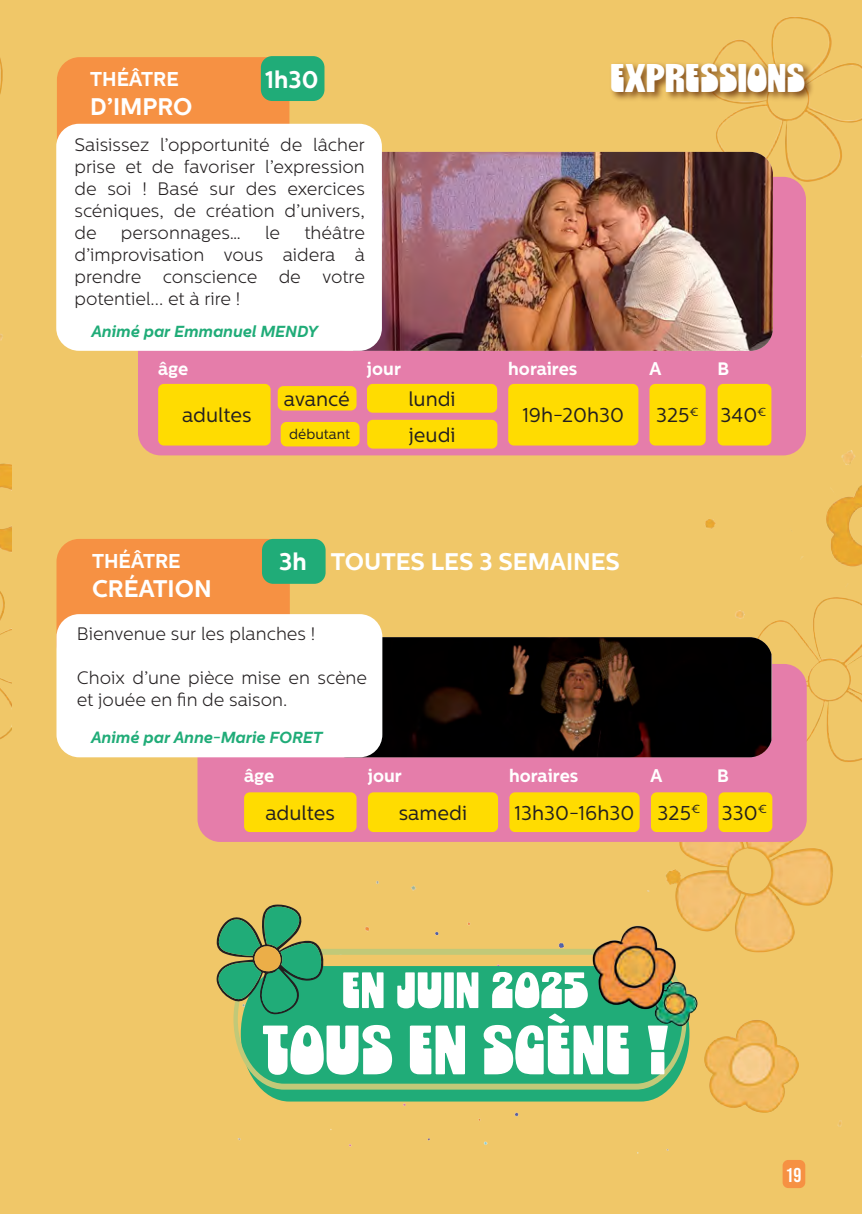
<style>
.page{position:relative;width:862px;height:1214px;background:#fff}
.page>*{position:absolute;margin:0;border:0;box-sizing:border-box;transform-origin:0 0}
.t1{font:69.6px "Chorine Large";color:#fff}
.t2{font:51px "Chorine Large";color:#fff}
.t3{font:40px "Chorine Large";color:#fff}
.t4{font:700 24px "Centrale Sans";color:#fff}
.t5{font:20px "Centrale Sans";color:#231f20}
.t6{font:700 20px "Centrale Sans";color:#fff}
.t7{font:20px "Bebas Neue";color:#fff}
.t8{font:300 18px/22px "Centrale Sans";color:#231f20;text-align:justify}
.t9{font:700 18px "Centrale Sans";color:#fff}
.t10{font:italic 700 16px "Centrale Sans";color:#20ac78}
.t11{font:14px "Centrale Sans";color:#231f20}
</style>
<div class="page">
<div style="left:0;top:0;width:862px;height:1213px;background:#f0c768"></div>
<img style="left:0;top:58px;width:12px;height:681px">
<img style="left:420px;top:16px;width:442px;height:1172px">
<div style="left:138px;top:177px;width:668px;height:278px;background:#e57daa;border-radius:23px"></div>
<div style="left:57px;top:57px;width:232px;height:106px;background:#f69143;border-radius:23px"></div>
<img style="left:364px;top:152px;width:409px;height:199px">
<div style="left:56px;top:124px;width:326px;height:227px;background:#fff;border-radius:23px"></div>
<div style="left:782px;top:1159px;width:23px;height:28px;background:#f69143;border-radius:6px"></div>
<div style="left:261px;top:56px;width:63px;height:45px;background:#20ac78;border-radius:11px"></div>
<div style="left:717px;top:384px;width:54px;height:61px;background:#ffdc01;border-radius:6px"></div>
<div style="left:508px;top:384px;width:130px;height:61px;background:#ffdc01;border-radius:6px"></div>
<div style="left:367px;top:384px;width:130px;height:28px;background:#ffdc01;border-radius:6px"></div>
<div style="left:158px;top:384px;width:113px;height:61px;background:#ffdc01;border-radius:6px"></div>
<div style="left:649px;top:384px;width:56px;height:61px;background:#ffdc01;border-radius:6px"></div>
<div style="left:197px;top:664px;width:610px;height:177px;background:#e57daa;border-radius:23px"></div>
<div style="left:56px;top:539px;width:234px;height:128px;background:#f69143;border-radius:23px"></div>
<img style="left:364px;top:637px;width:407px;height:120px">
<div style="left:56px;top:614px;width:326px;height:143px;background:#fff;border-radius:23px"></div>
<div style="left:262px;top:539px;width:63px;height:44px;background:#20ac78;border-radius:11px"></div>
<div style="left:718px;top:792px;width:54px;height:40px;background:#ffdc01;border-radius:6px"></div>
<div style="left:509px;top:792px;width:130px;height:40px;background:#ffdc01;border-radius:6px"></div>
<div style="left:368px;top:792px;width:130px;height:40px;background:#ffdc01;border-radius:6px"></div>
<div style="left:244px;top:792px;width:112px;height:40px;background:#ffdc01;border-radius:6px"></div>
<div style="left:651px;top:792px;width:56px;height:40px;background:#ffdc01;border-radius:6px"></div>
<div style="left:608px;top:61px;width:207px;height:41px;background:#592202;opacity:.72"></div>
<img style="left:238px;top:1138px;width:450px;height:38px">
<svg style="left:216px;top:917px;width:28px;height:97px"></svg>
<img style="left:244px;top:812px;width:534px;height:348px">
<div style="left:281px;top:422px;width:78px;height:24px;background:#ffdc01;border-radius:6px"></div>
<div style="left:278px;top:386px;width:78px;height:24px;background:#ffdc01;border-radius:6px"></div>
<div style="left:367px;top:420px;width:130px;height:28px;background:#ffdc01;border-radius:6px"></div>
<p class="t6" style="left:90px;top:67px;width:90px">THÉÂTRE</p>
<h3 class="t4" style="left:90px;top:92px;width:104px">D’IMPRO</h3>
<p class="t8" style="left:74px;top:133px;width:292px">Saisissez l’opportunité de lâcher prise et de favoriser l’expression de soi ! Basé sur des exercices scéniques, de création d’univers, de</p>
<h3 class="t4" style="left:265px;top:65px;width:55px">1h30</h3>
<p class="t8" style="left:74px;top:221px;width:292px;text-indent:230px">théâtre d’improvisation vous aidera à prendre conscience de votre potentiel... et à rire !</p>
<p class="t8" style="left:121px;top:221px;width:122px">personnages…</p>
<p class="t8" style="left:265px;top:221px;width:17px">le</p>
<p class="t10" style="left:91px;top:322px;width:228px">Animé par Emmanuel MENDY</p>
<h3 class="t3" style="left:610px;top:56px;width:197px">EXPRESSIONS</h3>
<p class="t9" style="left:158px;top:357px;width:32px">âge</p>
<p class="t9" style="left:367px;top:357px;width:36px">jour</p>
<p class="t9" style="left:508px;top:357px;width:71px">horaires</p>
<p class="t9" style="left:649px;top:357px;width:13px">A</p>
<p class="t9" style="left:717px;top:357px;width:13px">B</p>
<p class="t5" style="left:284px;top:387px;width:67px">avancé</p>
<p class="t5" style="left:408px;top:387px;width:49px">lundi</p>
<p class="t5" style="left:182px;top:404px;width:71px">adultes</p>
<p class="t5" style="left:656px;top:404px;width:44px">325<sup>€</sup></p>
<p class="t5" style="left:522px;top:404px;width:103px">19h-20h30</p>
<p class="t11" style="left:289px;top:426px;width:62px">débutant</p>
<p class="t5" style="left:409px;top:423px;width:48px">jeudi</p>
<p class="t5" style="left:720px;top:404px;width:47px">340<sup>€</sup></p>
<p class="t6" style="left:92px;top:549px;width:90px">THÉÂTRE</p>
<h3 class="t4" style="left:92px;top:574px;width:121px">CRÉATION</h3>
<p class="t8" style="left:77px;top:622px;width:240px">Bienvenue sur les planches !</p>
<p class="t8" style="left:77px;top:666px;width:292px">Choix d’une pièce mise en scène et jouée en fin de saison.</p>
<h3 class="t4" style="left:331px;top:547px;width:290px">TOUTES LES 3 SEMAINES</h3>
<h3 class="t4" style="left:279px;top:547px;width:29px">3h</h3>
<p class="t10" style="left:91px;top:727px;width:233px">Animé par Anne-Marie FORET</p>
<p class="t9" style="left:244px;top:764px;width:32px">âge</p>
<p class="t9" style="left:368px;top:764px;width:36px">jour</p>
<p class="t9" style="left:509px;top:764px;width:71px">horaires</p>
<p class="t9" style="left:650px;top:764px;width:13px">A</p>
<p class="t9" style="left:717px;top:764px;width:13px">B</p>
<p class="t5" style="left:265px;top:801px;width:71px">adultes</p>
<p class="t5" style="left:399px;top:801px;width:70px">samedi</p>
<p class="t5" style="left:514px;top:801px;width:187px">13h30-16h30 325<sup>€</sup></p>
<p class="t5" style="left:722px;top:801px;width:47px">330<sup>€</sup></p>
<h2 class="t2" style="left:342px;top:962px;width:249px">EN JUIN 2025</h2>
<h1 class="t1" style="left:261px;top:1012px;width:409px">TOUS EN SCÈNE !</h1>
<p class="t7" style="left:785px;top:1163px;width:17px">19</p>
</div>
